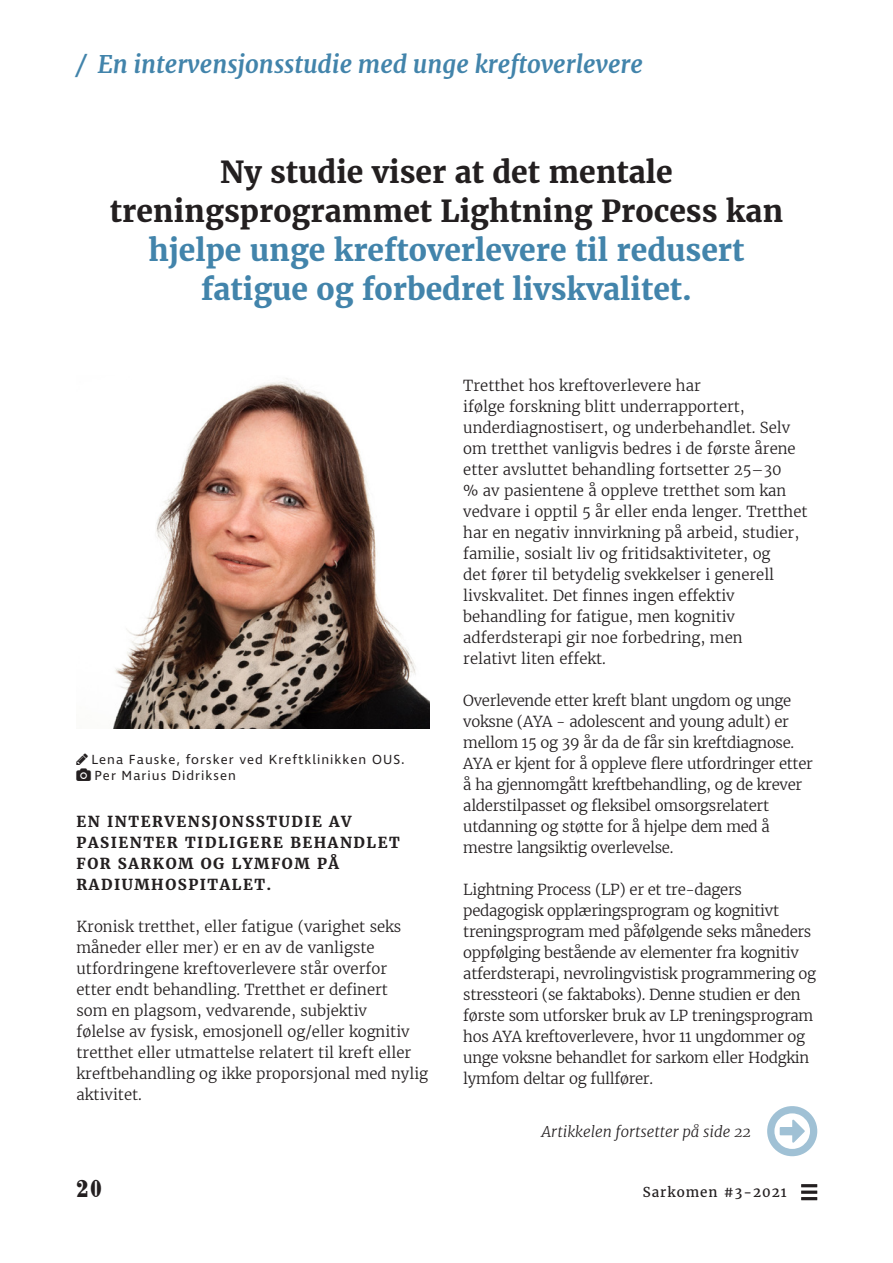
<style>
.page{position:relative;width:893px;height:1263px;background:#fff}
.page>*{position:absolute;margin:0;border:0;box-sizing:border-box;transform-origin:0 0}
.t1{font:700 30px/39px "Merriweather";color:#4284ab;text-align:center}
.t2{font:italic 700 24px "Merriweather";color:#4284ab}
.t3{font:500 24px "John Hancock CP";color:#231f20}
.t4{font:300 15px/21px "Merriweather";color:#231f20}
.t5{font:300 15px/21px "Merriweather";letter-spacing:-.02em;color:#231f20}
.t6{font:700 15px/21px "Merriweather";letter-spacing:.1em;color:#231f20}
.t7{font:italic 300 15px "Merriweather";color:#231f20}
.t8{font:13.5px "Ingra";letter-spacing:.075em;color:#231f20}
.t9{font:13.5px "Merriweather";letter-spacing:.075em;color:#231f20}
.s1{color:#231f20}
</style>
<div class="page">
<svg style="left:801px;top:1184px;width:16px;height:16px"></svg>
<img style="left:113px;top:378px;width:316px;height:351px">
<svg style="left:767px;top:1106px;width:50px;height:50px"></svg>
<p class="t2" style="left:77px;top:50px;width:568px">/ En intervensjonsstudie med unge kreftoverlevere</p>
<p class="t1" style="left:110px;top:153px;width:675px"><span class="s1">Ny studie viser at det mentale treningsprogrammet Lightning Process kan </span>hjelpe unge kreftoverlevere til redusert fatigue og forbedret livskvalitet.</p>
<p class="t8" style="left:91px;top:751px;width:315px">Lena Fauske, forsker ved Kreftklinikken OUS.</p>
<p class="t8" style="left:94px;top:767px;width:143px">Per Marius Didriksen</p>
<p class="t6" style="left:77px;top:811px;width:325px">EN INTERVENSJONSSTUDIE AV<br>PASIENTER TIDLIGERE BEHANDLET<br>FOR SARKOM OG LYMFOM PÅ<br>RADIUMHOSPITALET.</p>
<p class="t4" style="left:77px;top:916px;width:353px">Kronisk tretthet, eller fatigue (varighet seks måneder eller mer) er en av de vanligste utfordringene kreftoverlevere står overfor<br>etter endt behandling. Tretthet er definert<br>som en plagsom, vedvarende, subjektiv<br>følelse av fysisk, emosjonell og/eller kognitiv tretthet eller utmattelse relatert til kreft eller kreftbehandling og ikke proporsjonal med nylig aktivitet.</p>
<p class="t4" style="left:463px;top:375px;width:346px">Tretthet hos kreftoverlevere har<br>ifølge forskning blitt underrapportert, underdiagnostisert, og underbehandlet. Selv om tretthet vanligvis bedres i de første årene etter avsluttet behandling fortsetter 25–30<br>% av pasientene å oppleve tretthet som kan vedvare i opptil 5 år eller enda lenger. Tretthet har en negativ innvirkning på arbeid, studier, familie, sosialt liv og fritidsaktiviteter, og<br>det fører til betydelig svekkelser i generell livskvalitet. Det finnes ingen effektiv behandling for fatigue, men kognitiv adferdsterapi gir noe forbedring, men<br>relativt liten effekt.</p>
<p class="t5" style="left:463px;top:690px;width:351px">Overlevende etter kreft blant ungdom og unge voksne (AYA - adolescent and young adult) er mellom 15 og 39 år da de får sin kreftdiagnose.<br>AYA er kjent for å oppleve flere utfordringer etter å ha gjennomgått kreftbehandling, og de krever alderstilpasset og fleksibel omsorgsrelatert utdanning og støtte for å hjelpe dem med å mestre langsiktig overlevelse.</p>
<p class="t5" style="left:463px;top:879px;width:354px">Lightning Process (LP) er et tre-dagers pedagogisk opplæringsprogram og kognitivt treningsprogram med påfølgende seks måneders oppfølging bestående av elementer fra kognitiv atferdsterapi, nevrolingvistisk programmering og stressteori (se faktaboks). Denne studien er den første som utforsker bruk av LP treningsprogram hos AYA kreftoverlevere, hvor 11 ungdommer og unge voksne behandlet for sarkom eller Hodgkin lymfom deltar og fullfører.</p>
<p class="t7" style="left:541px;top:1123px;width:211px">Artikkelen fortsetter på side 22</p>
<h2 class="t3" style="left:77px;top:1175px;width:27px">20</h2>
<p class="t9" style="left:643px;top:1183px;width:145px">Sarkomen #3-2021</p>
</div>
